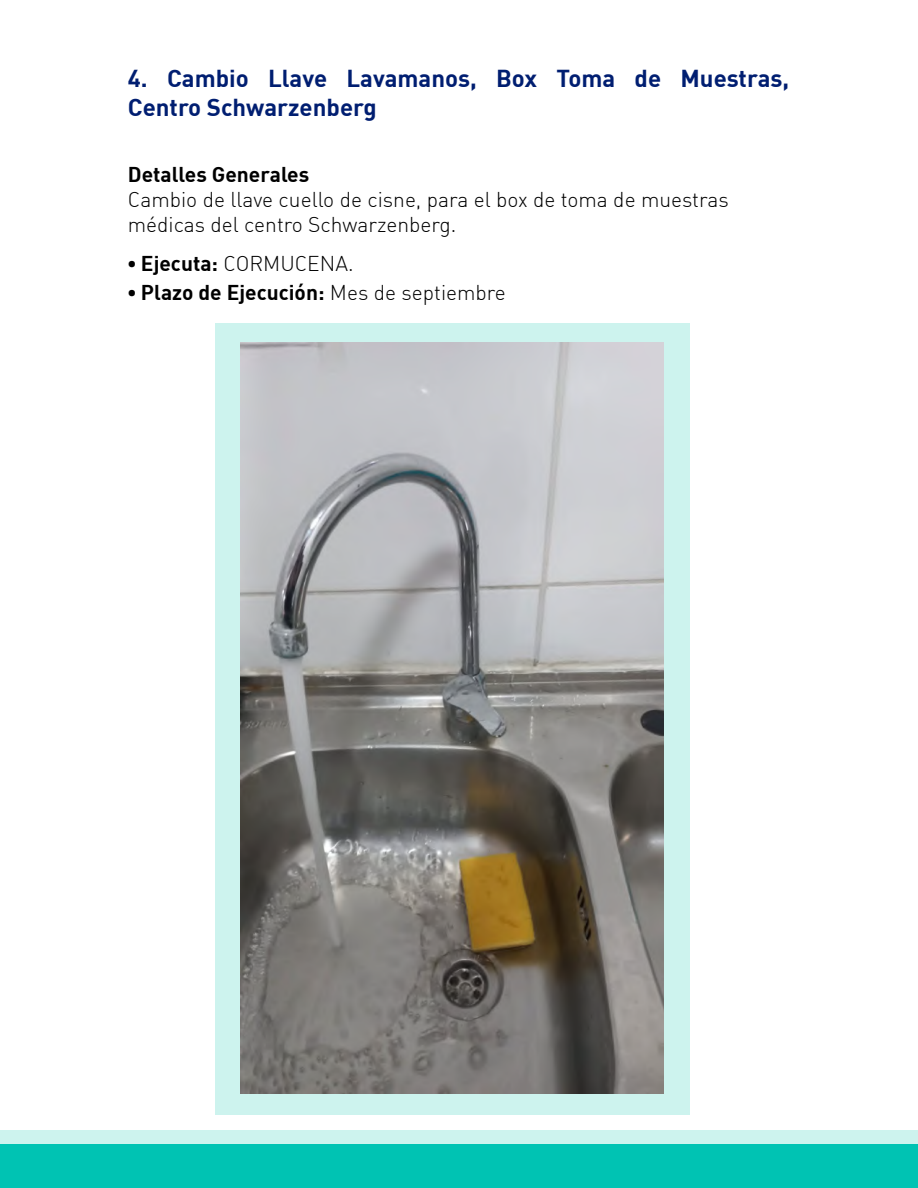
<style>
.page{position:relative;width:918px;height:1188px;background:#fff}
.page>*{position:absolute;margin:0;border:0;box-sizing:border-box;transform-origin:0 0}
.t1{font:700 24px/28.8px "DIN";color:#001e71}
.t2{font:21px/25.2px "DIN Light Alternate";color:#000}
.t3{font:700 21px "DIN";color:#000}
.s1{font-family:"Montserrat";font-weight:900;font-size:24px}
.s2{font-family:"DIN";font-weight:700}
.s3{font-family:"DIN Light Alternate";font-weight:400}
</style>
<div class="page">
<div style="left:0;top:1130px;width:918px;height:50px;background:#cdf3ee"></div>
<div style="left:0;top:1144px;width:918px;height:44px;background:#00c3b3"></div>
<div style="left:215px;top:324px;width:475px;height:791px;background:#cdf3ee"></div>
<img style="left:240px;top:342px;width:423px;height:752px">
<p class="t1" style="left:128px;top:63px;width:663px">4. Cambio Llave Lavamanos, Box Toma de Muestras,<br>Centro Schwarzenberg</p>
<p class="t3" style="left:128px;top:161px;width:183px">Detalles Generales</p>
<p class="t2" style="left:128px;top:187px;width:603px">Cambio de llave cuello de cisne, para el box de toma de muestras médicas del centro Schwarzenberg.</p>
<p class="t2" style="left:128px;top:251px;width:227px"><span class="s1">·</span> <span class="s2">Ejecuta:</span> CORMUCENA.</p>
<p class="t3" style="left:128px;top:279px;width:379px"><span class="s1">·</span> Plazo de Ejecución: <span class="s3">Mes de septiembre</span></p>
</div>
